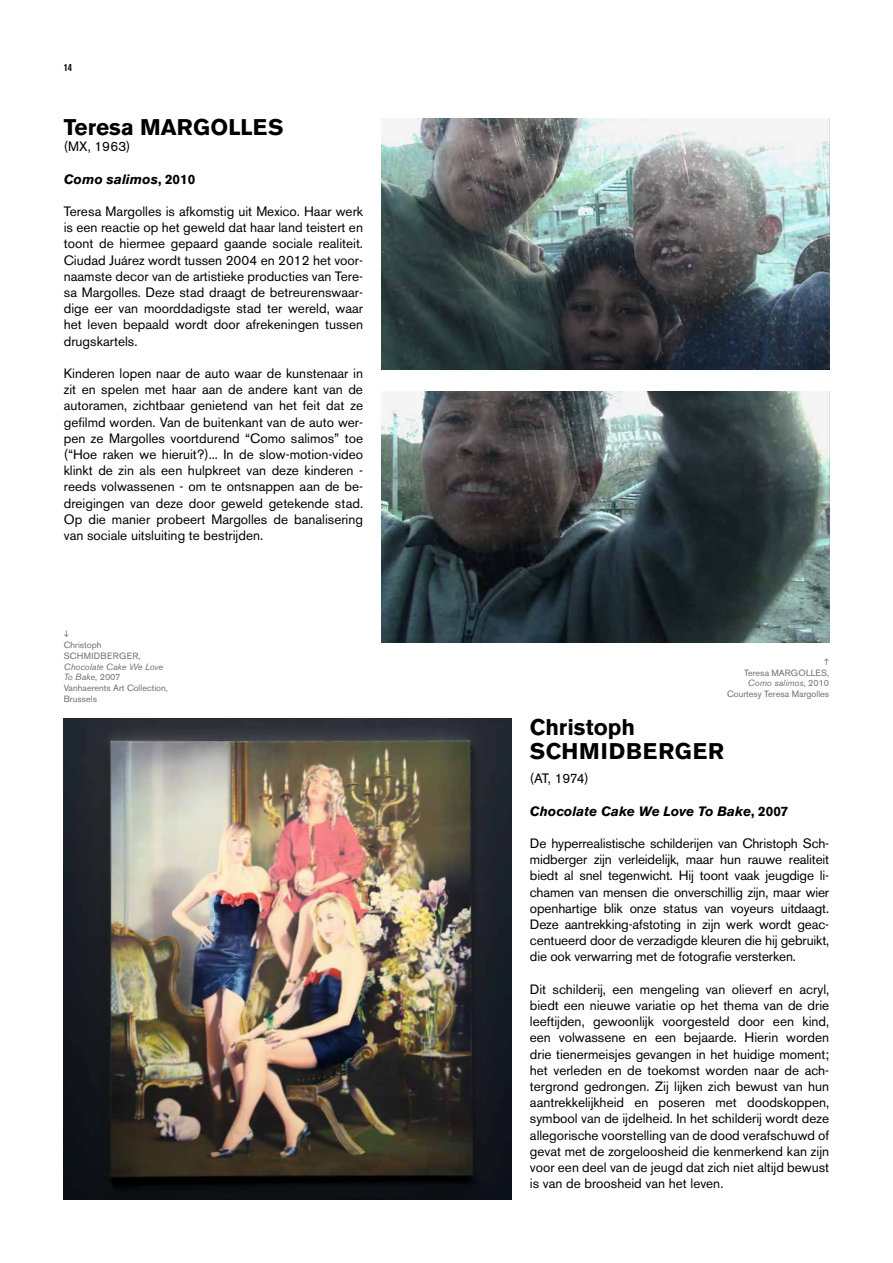
<style>
.page{position:relative;width:893px;height:1263px;background:#fff}
.page>*{position:absolute;margin:0;border:0;box-sizing:border-box;transform-origin:0 0}
.t1{font:700 22.5px/24px "Akzidenz Grotesk BE";letter-spacing:.02em;color:#000}
.t2{font:700 22.5px "Akzidenz Grotesk BE";color:#000}
.t3{font:13.5px/16.2px "Akzidenz Grotesk BE";color:#000;text-align:justify}
.t4{font:italic 700 13.5px "Akzidenz Grotesk BE";color:#000}
.t5{font:700 condensed 10.5px "Akzidenz Grotesk BQ";color:#000}
.t6{font:9px/10.8px "Akzidenz Grotesk BE";color:#706f6f}
.t7{font:9px/10.8px "Akzidenz Grotesk BE";letter-spacing:.02em;color:#706f6f}
.s1{font-style:normal}
.s2{font-style:italic}
</style>
<div class="page">
<img style="left:381px;top:119px;width:448px;height:251px">
<img style="left:381px;top:391px;width:448px;height:251px">
<img style="left:64px;top:718px;width:448px;height:481px">
<svg style="left:825px;top:557px;width:3px;height:6px"></svg>
<p class="t5" style="left:64px;top:62px;width:10px">14</p>
<h1 class="t2" style="left:64px;top:114px;width:221px">Teresa MARGOLLES</h1>
<p class="t3" style="left:64px;top:138px;width:68px">(MX, 1963)</p>
<p class="t4" style="left:64px;top:171px;width:133px">Como salimos<span class="s1">, 2010</span></p>
<p class="t3" style="left:64px;top:203px;width:301px">Teresa Margolles is afkomstig uit Mexico. Haar werk is een reactie op het geweld dat haar land teistert en toont de hiermee gepaard gaande sociale realiteit.<br>Ciudad Juárez wordt tussen 2004 en 2012 het voor&shy;naamste decor van de artistieke producties van Tere&shy;sa Margolles. Deze stad draagt de betreurenswaar&shy;dige eer van moorddadigste stad ter wereld, waar het leven bepaald wordt door afrekeningen tussen drugskartels.</p>
<p class="t3" style="left:64px;top:365px;width:301px">Kinderen lopen naar de auto waar de kunstenaar in zit en spelen met haar aan de andere kant van de autoramen, zichtbaar genietend van het feit dat ze gefilmd worden. Van de buitenkant van de auto wer&shy;pen ze Margolles voortdurend “Como salimos” toe (“Hoe raken we hieruit?)... In de slow-motion-video klinkt de zin als een hulpkreet van deze kinderen - reeds volwassenen - om te ontsnappen aan de be&shy;dreigingen van deze door geweld getekende stad.<br>Op die manier probeert Margolles de banalisering van sociale uitsluiting te bestrijden.</p>
<p class="t7" style="left:64px;top:639px;width:78px">Christoph<br>SCHMIDBERGER,</p>
<p class="t6" style="left:64px;top:661px;width:106px"><span class="s2">Chocolate Cake We Love<br>To Bake</span>, 2007<br>Vanhaerents Art Collection,<br>Brussels</p>
<p class="t6" style="left:727px;top:667px;width:104px;text-align:right">Teresa MARGOLLES,<br><span class="s2">Como salimos</span>, 2010<br>Courtesy Teresa Margolles</p>
<h1 class="t1" style="left:530px;top:715px;width:196px">Christoph<br>SCHMIDBERGER</h1>
<p class="t3" style="left:530px;top:770px;width:60px">(AT, 1974)</p>
<p class="t4" style="left:530px;top:803px;width:260px">Chocolate Cake We Love To Bake<span class="s1">, 2007</span></p>
<p class="t3" style="left:530px;top:835px;width:301px">De hyperrealistische schilderijen van Christoph Sch&shy;midberger zijn verleidelijk, maar hun rauwe realiteit biedt al snel tegenwicht. Hij toont vaak jeugdige li&shy;chamen van mensen die onverschillig zijn, maar wier openhartige blik onze status van voyeurs uitdaagt.<br>Deze aantrekking-afstoting in zijn werk wordt geac&shy;centueerd door de verzadigde kleuren die hij gebruikt, die ook verwarring met de fotografie versterken.</p>
<p class="t3" style="left:530px;top:981px;width:301px">Dit schilderij, een mengeling van olieverf en acryl, biedt een nieuwe variatie op het thema van de drie leeftijden, gewoonlijk voorgesteld door een kind, een volwassene en een bejaarde. Hierin worden drie tienermeisjes gevangen in het huidige moment; het verleden en de toekomst worden naar de ach&shy;tergrond gedrongen. Zij lijken zich bewust van hun aantrekkelijkheid en poseren met doodskoppen, symbool van de ijdelheid. In het schilderij wordt deze allegorische voorstelling van de dood verafschuwd of gevat met de zorgeloosheid die kenmerkend kan zijn voor een deel van de jeugd dat zich niet altijd bewust is van de broosheid van het leven.</p>
</div>
